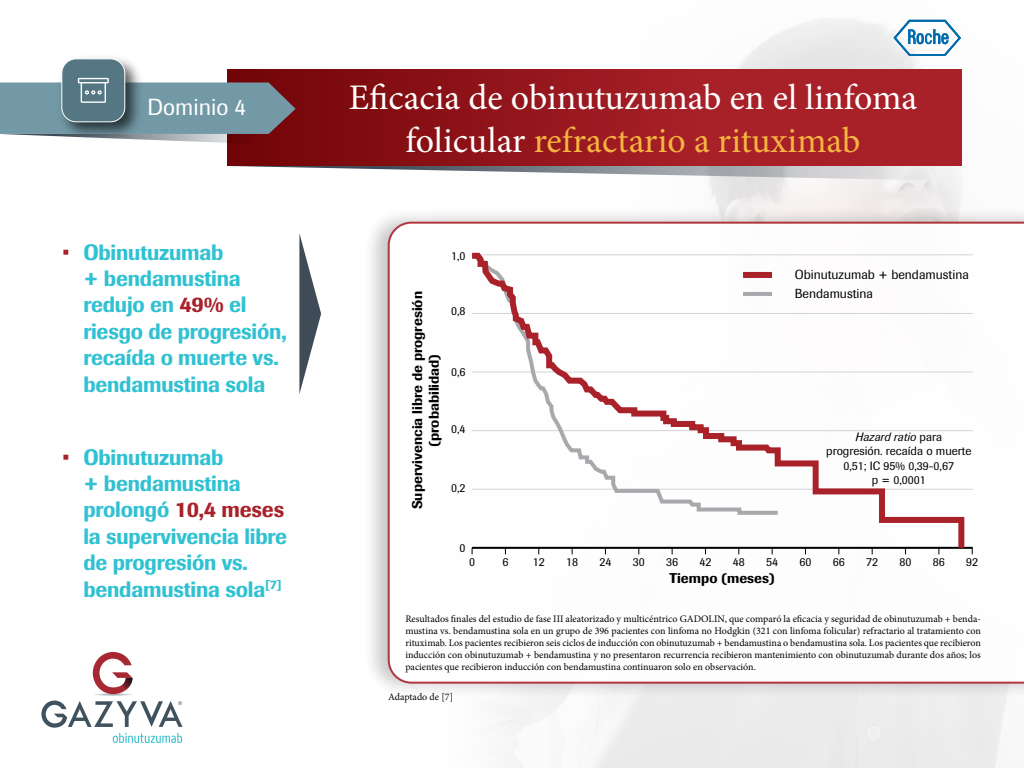
<style>
.page{position:relative;width:1024px;height:768px;background:#fff}
.page>*{position:absolute;margin:0;border:0;box-sizing:border-box;transform-origin:0 0}
.t1{font:36px/43.2px "Minion Pro";color:#fff;text-align:center}
.t2{font:23px "Imago";color:#fff}
.t3{font:500 22px/26.4px "Imago";letter-spacing:-.01em;color:#30c1d2;scale:.96 1}
.t4{font:500 14px/16.8px "Imago";color:#000;text-align:center}
.t5{font:13px "Imago";color:#000}
.t6{font:12px/14.4px "Imago";color:#000;text-align:center}
.t7{font:10px/12px "Minion Pro";color:#000;text-align:justify}
.s1{font-weight:400;color:#a92129}
.s2{color:#a92129}
.s3{color:#f5b540}
.s4{font-style:italic}
</style>
<div class="page">
<img style="left:392px;top:18px;width:615px;height:750px">
<div style="left:227px;top:70px;width:735px;height:96px;background:linear-gradient(to right,#78080b,#b52730)"></div>
<img style="left:114px;top:58px;width:26px;height:20px">
<div style="left:61px;top:58px;width:64px;height:64px;background:#547783;border:1px solid #fff;border-radius:14px"></div>
<svg style="left:0;top:78px;width:296px;height:66px"></svg>
<svg style="left:232px;top:166px;width:730px;height:15px"></svg>
<svg style="left:299px;top:233px;width:22px;height:161px"></svg>
<div style="left:362px;top:206px;width:662px;height:493px;background:#000;opacity:.25"></div>
<svg style="left:387px;top:221px;width:637px;height:464px"></svg>
<hr style="left:472px;top:255px;width:501px;height:1px;background:#d1d3d4">
<hr style="left:472px;top:313px;width:501px;height:1px;background:#d1d3d4">
<hr style="left:472px;top:372px;width:501px;height:1px;background:#d1d3d4">
<hr style="left:472px;top:430px;width:501px;height:1px;background:#d1d3d4">
<hr style="left:472px;top:489px;width:501px;height:1px;background:#d1d3d4">
<hr style="left:472px;top:547px;width:501px;height:2px;background:#000">
<svg style="left:466px;top:250px;width:501px;height:304px"></svg>
<svg style="left:94px;top:694px;width:38px;height:2px"></svg>
<svg style="left:93px;top:652px;width:39px;height:42px"></svg>
<svg style="left:41px;top:701px;width:142px;height:42px"></svg>
<svg style="left:894px;top:20px;width:67px;height:36px"></svg>
<h2 class="t2" style="left:147px;top:92px;width:100px">Dominio 4</h2>
<h3 class="t3" style="left:83px;top:239px;width:213px;text-indent:-21px"><span class="s1">•</span> Obinutuzumab<br>+ bendamustina redujo en <span class="s2">49%</span> el riesgo de progresión, recaída o muerte vs. bendamustina sola</h3>
<h3 class="t3" style="left:83px;top:444px;width:214px;text-indent:-21px"><span class="s1">•</span> Obinutuzumab<br>+ bendamustina prolongó <span class="s2">10,4 meses </span>la supervivencia libre de progresión vs. bendamustina sola<sup>[7]</sup></h3>
<h1 class="t1" style="left:349px;top:76px;width:570px">Eficacia de obinutuzumab en el linfoma folicular <span class="s3">refractario a rituximab</span></h1>
<p class="t6" style="left:451px;top:248px;width:16px">1,0</p>
<h3 class="t4" style="left:409px;top:509px;width:220px;rotate:-90deg">Supervivencia libre de progresión (probabilidad)</h3>
<p class="t6" style="left:451px;top:304px;width:16px">0,8</p>
<p class="t6" style="left:451px;top:364px;width:16px">0,6</p>
<p class="t6" style="left:451px;top:422px;width:16px">0,4</p>
<p class="t6" style="left:451px;top:480px;width:16px">0,2</p>
<h3 class="t5" style="left:795px;top:266px;width:176px">Obinutuzumab + bendamustina</h3>
<h3 class="t5" style="left:795px;top:285px;width:80px">Bendamustina</h3>
<p class="t6" style="left:826px;top:429px;width:147px"><span class="s4">Hazard ratio</span> para progresión. recaída o muerte<br>0,51; IC 95% 0,39-0,67<br>p = 0,0001</p>
<p class="t6" style="left:460px;top:541px;width:7px">0</p>
<p class="t6" style="left:469px;top:555px;width:7px">0</p>
<p class="t6" style="left:502px;top:555px;width:7px">6</p>
<p class="t6" style="left:533px;top:555px;width:13px">12</p>
<p class="t6" style="left:566px;top:555px;width:13px">18</p>
<p class="t6" style="left:599px;top:555px;width:13px">24</p>
<p class="t6" style="left:633px;top:555px;width:13px">30</p>
<p class="t6" style="left:666px;top:555px;width:13px">36</p>
<p class="t6" style="left:699px;top:555px;width:13px">42</p>
<p class="t6" style="left:733px;top:555px;width:13px">48</p>
<p class="t6" style="left:766px;top:555px;width:13px">54</p>
<p class="t6" style="left:800px;top:555px;width:13px">60</p>
<p class="t6" style="left:833px;top:555px;width:13px">66</p>
<p class="t6" style="left:866px;top:555px;width:13px">72</p>
<p class="t6" style="left:900px;top:555px;width:13px">80</p>
<p class="t6" style="left:933px;top:555px;width:13px">86</p>
<p class="t6" style="left:966px;top:555px;width:13px">92</p>
<h3 class="t4" style="left:670px;top:569px;width:107px">Tiempo (meses)</h3>
<p class="t7" style="left:405px;top:613px;width:577px">Resultados finales del estudio de fase III aleatorizado y multicéntrico GADOLIN, que comparó la eficacia y seguridad de obinutuzumab + benda&shy;mustina vs. bendamustina sola en un grupo de 396 pacientes con linfoma no Hodgkin (321 con linfoma folicular) refractario al tratamiento con rituximab. Los pacientes recibieron seis ciclos de inducción con obinutuzumab + bendamustina o bendamustina sola. Los pacientes que recibieron inducción con obinutuzumab + bendamustina y no presentaron recurrencia recibieron mantenimiento con obinutuzumab durante dos años; los pacientes que recibieron inducción con bendamustina continuaron solo en observación.</p>
<p class="t7" style="left:388px;top:691px;width:66px">Adaptado de [7]</p>
</div>
